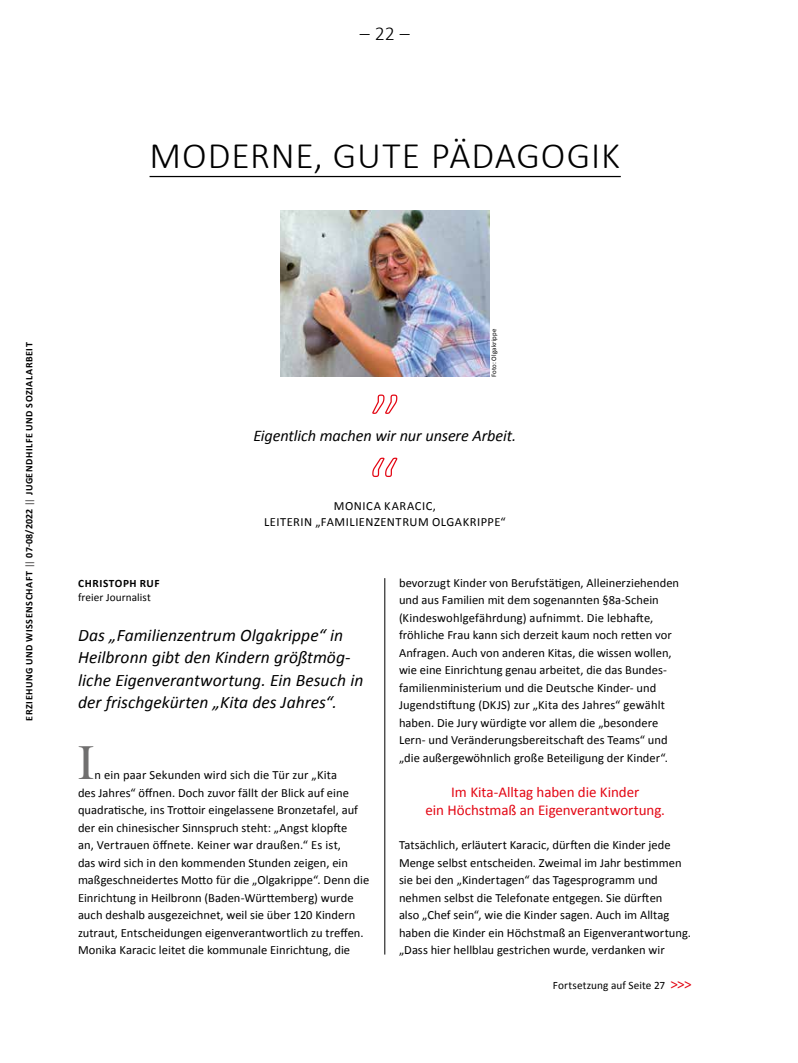
<style>
.page{position:relative;width:798px;height:1063px;background:#fff}
.page>*{position:absolute;margin:0;border:0;box-sizing:border-box;transform-origin:0 0}
.t1{font:48.75px "Times";color:#706f6f}
.t2{font:300 37.5px "Calibri";letter-spacing:.02em;color:#000}
.t3{font:300 20px "Calibri";color:#000}
.t4{font:italic 17.5px/22.5px "Calibri";letter-spacing:.005em;color:#000}
.t5{font:italic 16.25px "Calibri";letter-spacing:-.005em;color:#000}
.t6{font:15px/17.5px "Calibri";letter-spacing:-.005em;color:#e30613;text-align:center}
.t7{font:12.5px/17.5px "Calibri";letter-spacing:.005em;color:#000}
.t8{font:12.5px/16.2px "Calibri";letter-spacing:.04em;color:#000;text-align:center}
.t9{font:11.25px "Calibri";letter-spacing:.005em;color:#000}
.t10{font:700 11.25px "Calibri";letter-spacing:.05em;color:#000}
.t11{font:700 10px "Calibri";letter-spacing:.055em;color:#000}
.t12{font:6.88px "Calibri";letter-spacing:.02em;color:#000}
.s1{color:#706f6f}
.s2{font-size:15px;color:#e30613}
</style>
<div class="page">
<hr style="left:384px;top:578px;width:1px;height:377px;background:#000">
<hr style="left:149px;top:176px;width:471px;height:1px;background:#000">
<img style="left:280px;top:211px;width:209px;height:166px">
<svg style="left:372px;top:394px;width:26px;height:20px"></svg>
<svg style="left:372px;top:457px;width:26px;height:20px"></svg>
<h3 class="t3" style="left:359px;top:21px;width:52px">– 22 –</h3>
<h2 class="t2" style="left:149px;top:132px;width:472px">MODERNE, GUTE PÄDAGOGIK</h2>
<p class="t11" style="left:23px;top:721px;width:380px;rotate:-90deg">ERZIEHUNG UND WISSENSCHAFT <span class="s1">||</span> 07-08/2022 <span class="s1">||</span> JUGENDHILFE UND SOZIALARBEIT</p>
<p class="t12" style="left:489px;top:377px;width:50px;rotate:-90deg">Foto: Olgakrippe</p>
<h3 class="t5" style="left:253px;top:425px;width:264px">Eigentlich machen wir nur unsere Arbeit.</h3>
<p class="t8" style="left:264px;top:497px;width:243px">MONICA KARACIC,<br>LEITERIN „FAMILIENZENTRUM OLGAKRIPPE“</p>
<p class="t10" style="left:78px;top:576px;width:83px">CHRISTOPH RUF</p>
<p class="t9" style="left:78px;top:590px;width:74px">freier Journalist</p>
<h3 class="t4" style="left:78px;top:623px;width:287px">Das „Familienzentrum Olgakrippe“ in Heilbronn gibt den Kindern größtmög&shy;liche Eigenverantwortung. Ein Besuch in der frischgekürten „Kita des Jahres“.</h3>
<h1 class="t1" style="left:78px;top:717px;width:18px">I</h1>
<p class="t7" style="left:78px;top:766px;width:292px;text-indent:16px">n ein paar Sekunden wird sich die Tür zur „Kita<br>des Jahres“ öffnen. Doch zuvor fällt der Blick auf eine quadratische, ins Trottoir eingelassene Bronzetafel, auf der ein chinesischer Sinnspruch steht: „Angst klopfte<br>an, Vertrauen öffnete. Keiner war draußen.“ Es ist,<br>das wird sich in den kommenden Stunden zeigen, ein maßgeschneidertes Motto für die „Olgakrippe“. Denn die Einrichtung in Heilbronn (Baden-Württemberg) wurde auch deshalb ausgezeichnet, weil sie über 120 Kindern zutraut, Entscheidungen eigenverantwortlich zu treffen.<br>Monika Karacic leitet die kommunale Einrichtung, die</p>
<p class="t7" style="left:399px;top:574px;width:281px">bevorzugt Kinder von Berufstätigen, Alleinerziehenden und aus Familien mit dem sogenannten §8a-Schein (Kindeswohlgefährdung) aufnimmt. Die lebhafte, fröhliche Frau kann sich derzeit kaum noch retten vor Anfragen. Auch von anderen Kitas, die wissen wollen, wie eine Einrichtung genau arbeitet, die das Bundes&shy;familienministerium und die Deutsche Kinder- und Jugendstiftung (DKJS) zur „Kita des Jahres“ gewählt haben. Die Jury würdigte vor allem die „besondere Lern- und Veränderungsbereitschaft des Teams“ und „die außergewöhnlich große Beteiligung der Kinder“.</p>
<p class="t6" style="left:425px;top:783px;width:241px">Im Kita-Alltag haben die Kinder<br>ein Höchstmaß an Eigenverantwortung.</p>
<p class="t7" style="left:399px;top:836px;width:293px">Tatsächlich, erläutert Karacic, dürften die Kinder jede Menge selbst entscheiden. Zweimal im Jahr bestimmen sie bei den „Kindertagen“ das Tagesprogramm und nehmen selbst die Telefonate entgegen. Sie dürften<br>also „Chef sein“, wie die Kinder sagen. Auch im Alltag haben die Kinder ein Höchstmaß an Eigenverantwortung. „Dass hier hellblau gestrichen wurde, verdanken wir</p>
<p class="t9" style="left:552px;top:978px;width:140px">Fortsetzung auf Seite 27 <span class="s2">&gt;&gt;&gt;</span></p>
</div>
